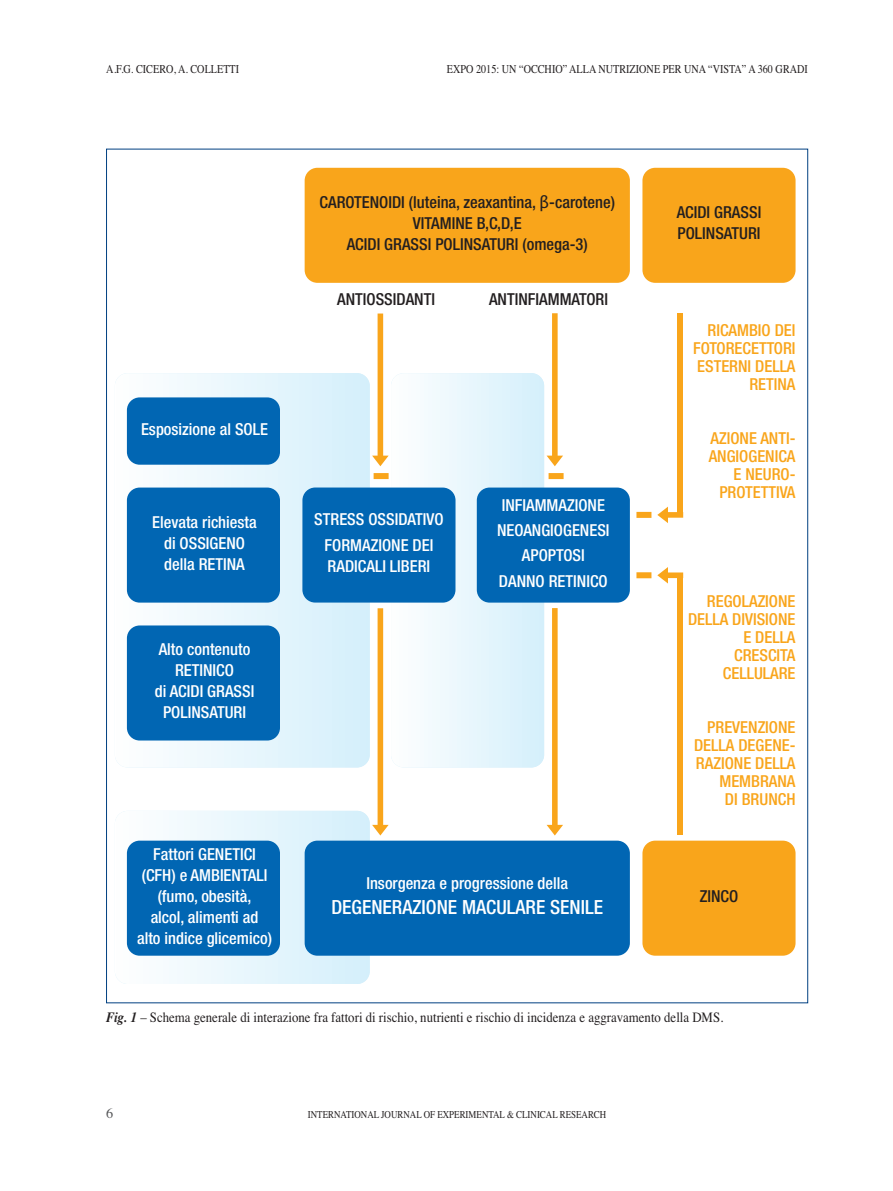
<style>
.page{position:relative;width:893px;height:1191px;background:#fff}
.page>*{position:absolute;margin:0;border:0;box-sizing:border-box;transform-origin:0 0}
.t1{font:500 condensed 19.5px "Helvetica Neue LT Std";color:#fff}
.t2{font:500 condensed 16.5px/21px "Helvetica Neue LT Std";color:#fff;text-align:center}
.t3{font:500 condensed 16.5px/18px "Helvetica Neue LT Std";color:#f9a51b;text-align:right}
.t4{font:500 condensed 16.5px/21px "Helvetica Neue LT Std";color:#231f20;text-align:center}
.t5{font:14.25px "Times";color:#231f20;scale:.9 1}
.t6{font:14.25px "Times";color:#57585a}
.t7{font:12px "Times";color:#231f20;scale:.85 1}
.t8{font:10.5px "Times";color:#231f20;scale:.85 1}
.s1{font-family:"Lucida Grande";font-weight:400;font-stretch:normal}
.s2{font-family:"Times LT Std";font-weight:700;font-style:italic}
</style>
<div class="page">
<div style="left:115px;top:373px;width:255px;height:394px;background:linear-gradient(to right,#fdfefe,#d4effb);border-radius:13px"></div>
<div style="left:391px;top:373px;width:153px;height:394px;background:linear-gradient(to right,#fdfefe,#d4effb);border-radius:13px"></div>
<div style="left:115px;top:811px;width:255px;height:173px;background:linear-gradient(to right,#f9fbfd,#d0ecfa);border-radius:13px"></div>
<div style="left:127px;top:397px;width:153px;height:68px;background:#0166b3;border-radius:13px"></div>
<div style="left:127px;top:487px;width:153px;height:115px;background:#0166b3;border-radius:13px"></div>
<div style="left:305px;top:168px;width:325px;height:115px;background:#f9a51b;border-radius:13px"></div>
<div style="left:127px;top:625px;width:153px;height:115px;background:#0166b3;border-radius:13px"></div>
<div style="left:642px;top:168px;width:153px;height:115px;background:#f9a51b;border-radius:13px"></div>
<div style="left:642px;top:840px;width:153px;height:115px;background:#f9a51b;border-radius:13px"></div>
<div style="left:127px;top:840px;width:153px;height:115px;background:#0166b3;border-radius:13px"></div>
<div style="left:305px;top:840px;width:325px;height:115px;background:#0166b3;border-radius:13px"></div>
<div style="left:302px;top:487px;width:153px;height:115px;background:#0166b3;border-radius:13px"></div>
<div style="left:477px;top:487px;width:153px;height:115px;background:#0166b3;border-radius:13px"></div>
<svg style="left:372px;top:313px;width:17px;height:153px"></svg>
<svg style="left:547px;top:313px;width:16px;height:153px"></svg>
<div style="left:678px;top:313px;width:5px;height:202px;background:#f9a51b"></div>
<div style="left:678px;top:575px;width:5px;height:260px;background:#f9a51b"></div>
<svg style="left:657px;top:506px;width:26px;height:17px"></svg>
<svg style="left:657px;top:567px;width:26px;height:16px"></svg>
<svg style="left:372px;top:608px;width:17px;height:227px"></svg>
<svg style="left:547px;top:608px;width:16px;height:227px"></svg>
<div style="left:374px;top:473px;width:15px;height:6px;background:#f9a51b"></div>
<div style="left:549px;top:473px;width:15px;height:6px;background:#f9a51b"></div>
<div style="left:636px;top:512px;width:15px;height:6px;background:#f9a51b"></div>
<div style="left:636px;top:572px;width:15px;height:6px;background:#f9a51b"></div>
<p class="t7" style="left:106px;top:62px;width:158px">A.F.G. CICERO, A. COLLETTI</p>
<p class="t7" style="left:447px;top:62px;width:426px">EXPO 2015: UN “OCCHIO” ALLA NUTRIZIONE PER UNA “VISTA” A 360 GRADI</p>
<p class="t4" style="left:320px;top:193px;width:297px">CAROTENOIDI (luteina, zeaxantina, <span class="s1">β</span>-carotene)<br>VITAMINE B,C,D,E<br>ACIDI GRASSI POLINSATURI (omega-3)</p>
<p class="t4" style="left:677px;top:203px;width:86px;text-align:left">ACIDI GRASSI<br>POLINSATURI</p>
<p class="t2" style="left:141px;top:419px;width:129px">Esposizione al SOLE</p>
<p class="t2" style="left:152px;top:512px;width:106px">Elevata richiesta di OSSIGENO della RETINA</p>
<p class="t2" style="left:155px;top:640px;width:101px">Alto contenuto<br>RETINICO<br>di ACIDI GRASSI<br>POLINSATURI</p>
<p class="t4" style="left:337px;top:290px;width:99px">ANTIOSSIDANTI</p>
<p class="t4" style="left:489px;top:290px;width:120px">ANTINFIAMMATORI</p>
<p class="t2" style="left:314px;top:508px;width:131px;line-height:25.2px">STRESS OSSIDATIVO<br>FORMAZIONE DEI</p>
<p class="t2" style="left:328px;top:557px;width:104px">RADICALI LIBERI</p>
<p class="t2" style="left:497px;top:494px;width:114px;line-height:25.2px">INFIAMMAZIONE<br>NEOANGIOGENESI<br>APOPTOSI<br>DANNO RETINICO</p>
<p class="t2" style="left:137px;top:844px;width:136px">Fattori GENETICI (CFH) e AMBIENTALI (fumo, obesità,<br>alcol, alimenti ad alto indice glicemico)</p>
<p class="t2" style="left:366px;top:873px;width:203px">Insorgenza e progressione della</p>
<p class="t1" style="left:331px;top:900px;width:273px">DEGENERAZIONE MACULARE SENILE</p>
<p class="t3" style="left:693px;top:323px;width:104px">RICAMBIO DEI<br>FOTORECETTORI<br>ESTERNI DELLA<br>RETINA</p>
<p class="t3" style="left:709px;top:431px;width:88px">AZIONE ANTI-<br>ANGIOGENICA<br>E NEURO-<br>PROTETTIVA</p>
<p class="t3" style="left:688px;top:594px;width:109px">REGOLAZIONE<br>DELLA DIVISIONE<br>E DELLA<br>CRESCITA<br>CELLULARE</p>
<p class="t3" style="left:694px;top:720px;width:103px">PREVENZIONE<br>DELLA DEGENE-<br>RAZIONE DELLA<br>MEMBRANA<br>DI BRUNCH</p>
<p class="t4" style="left:700px;top:886px;width:40px">ZINCO</p>
<p class="t5" style="left:106px;top:1008px;width:687px"><span class="s2">Fig. 1</span> – Schema generale di interazione fra fattori di rischio, nutrienti e rischio di incidenza e aggravamento della DMS.</p>
<p class="t6" style="left:106px;top:1105px;width:9px">6</p>
<p class="t8" style="left:308px;top:1108px;width:353px">INTERNATIONAL JOURNAL OF EXPERIMENTAL &amp; CLINICAL RESEARCH</p>
</div>
